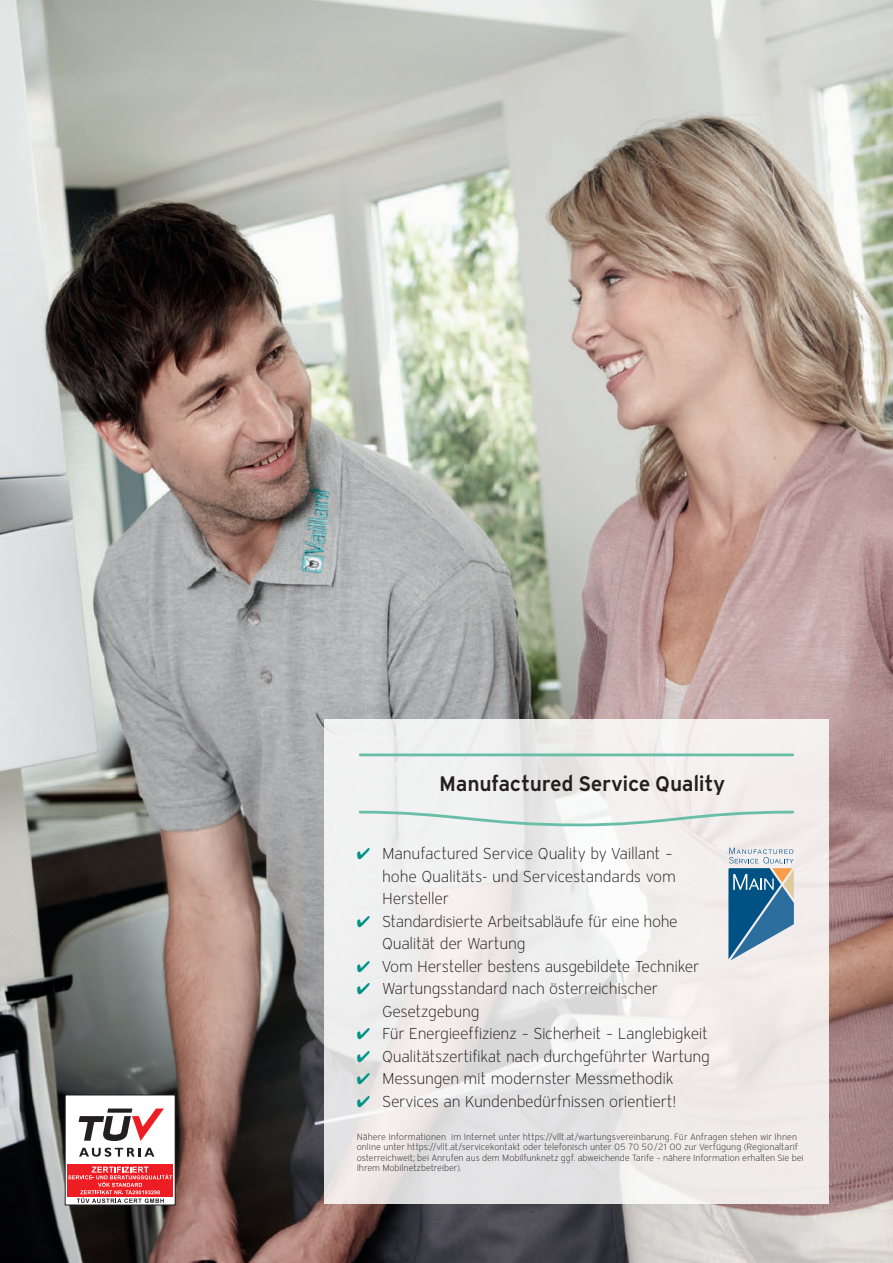
<style>
.page{position:relative;width:893px;height:1263px;background:#fff}
.page>*{position:absolute;margin:0;border:0;box-sizing:border-box;transform-origin:0 0}
.t1{font:600 21px "Vaillant 16";letter-spacing:-.02em;color:#231f20}
.t2{font:300 15.75px/22.5px "Vaillant 16";letter-spacing:-.025em;color:#231f20}
.t3{font:300 9px/10.5px "Vaillant 16";letter-spacing:-.005em;color:#231f20}
.s1{color:#009385}
</style>
<div class="page">
<img style="left:0;top:0;width:893px;height:1263px">
<svg style="left:325px;top:719px;width:504px;height:484px;fill:#f0eded"></svg>
<hr style="left:360px;top:753px;width:433px;height:3px;background:#68bea9">
<svg style="left:357px;top:809px;width:438px;height:19px"></svg>
<svg style="left:728px;top:848px;width:66px;height:112px;background:#7198b2"></svg>
<div style="left:65px;top:1095px;width:110px;height:110px;background:#fff"></div>
<div style="left:65px;top:1094px;width:111px;height:111px;border:1px solid #231f20"></div>
<div style="left:67px;top:1164px;width:106px;height:32px;background:#ee1d23"></div>
<svg style="left:79px;top:1108px;width:85px;height:33px"></svg>
<svg style="left:79px;top:1148px;width:75px;height:9px"></svg>
<svg style="left:68px;top:1166px;width:104px;height:37px"></svg>
<h1 class="t1" style="left:439px;top:770px;width:288px">Manufactured Service Quality</h1>
<p class="t2" style="left:382px;top:842px;width:295px;text-indent:-26px"><span class="s1">✔</span> Manufactured Service Quality by Vaillant – hohe Qualitäts- und Servicestandards vom<br>Hersteller</p>
<p class="t2" style="left:382px;top:909px;width:297px;text-indent:-26px"><span class="s1">✔</span> Standardisierte Arbeitsabläufe für eine hohe<br>Qualität der Wartung</p>
<p class="t2" style="left:357px;top:954px;width:344px"><span class="s1">✔</span> Vom Hersteller bestens ausgebildete Techniker</p>
<p class="t2" style="left:382px;top:977px;width:277px;text-indent:-26px"><span class="s1">✔</span> Wartungsstandard nach österreichischer<br>Gesetzgebung</p>
<p class="t2" style="left:357px;top:1022px;width:353px"><span class="s1">✔</span> Für Energieeffizienz – Sicherheit – Langlebigkeit</p>
<p class="t2" style="left:357px;top:1044px;width:355px"><span class="s1">✔</span> Qualitätszertifikat nach durchgeführter Wartung</p>
<p class="t2" style="left:357px;top:1067px;width:319px"><span class="s1">✔</span> Messungen mit modernster Messmethodik</p>
<p class="t2" style="left:357px;top:1089px;width:321px"><span class="s1">✔</span> Services an Kundenbedürfnissen orientiert!</p>
<p class="t3" style="left:357px;top:1131px;width:448px">Nähere Informationen im Internet unter https://vllt.at/wartungsvereinbarung. Für Anfragen stehen wir Ihnen online unter https://vllt.at/servicekontakt oder telefonisch unter 05 70 50/21 00 zur Verfügung (Regionaltarif osterreichweit; bei Anrufen aus dem Mobilfunknetz ggf. abweichende Tarife – nähere Information erhalten Sie bei Ihrem Mobilnetzbetreiber).</p>
</div>
